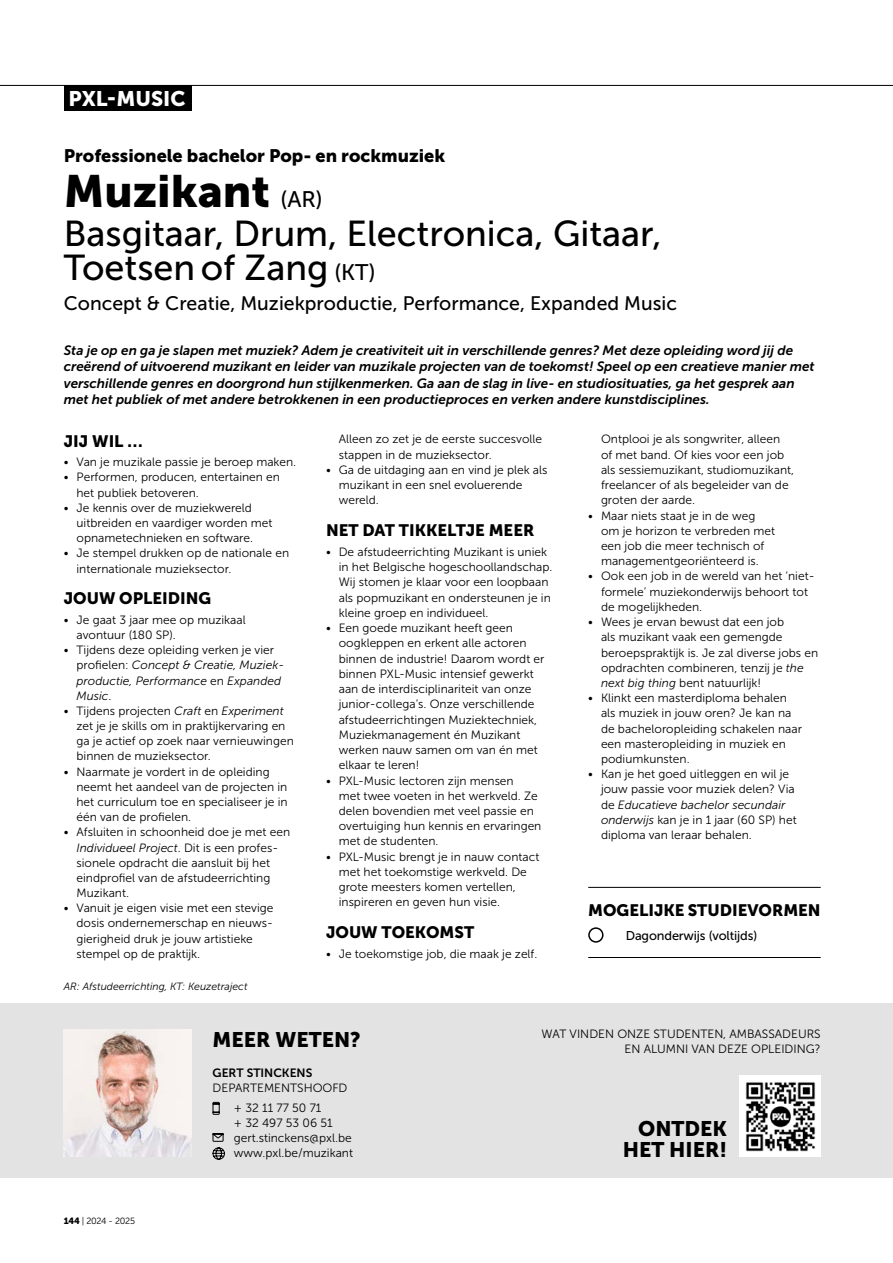
<style>
.page{position:relative;width:893px;height:1263px;background:#fff}
.page>*{position:absolute;margin:0;border:0;box-sizing:border-box;transform-origin:0 0}
.t1{font:45px "Museo Sans 900";color:#000}
.t2{font:36px/34.5px "Museo Sans 500";color:#000}
.t3{font:21px/21px "Museo Sans 900";color:#000;text-align:right}
.t4{font:21px "Museo Sans 900";color:#fff}
.t5{font:19.5px "Museo Sans 500";color:#000}
.t6{font:18px "Museo Sans 900";color:#000}
.t7{font:16.5px "Museo Sans 900";color:#000}
.t8{font:italic 13.5px/16.5px "Museo Sans 700";color:#000}
.t9{font:12.75px "Museo Sans 500";letter-spacing:-.01em;color:#000}
.t10{font:12px/15.1px "Museo Sans 300";color:#000}
.t11{font:italic 12px/15.1px "Museo Sans 300";color:#000}
.t12{font:12px "Museo Sans 700";color:#000}
.t13{font:italic 10.5px "Museo Sans 300";color:#000}
.t14{font:9px "Museo Sans 300";letter-spacing:-.025em;color:#000}
.s1{font-family:"Museo Sans 500";font-size:22.5px}
.s2{font-size:22.5px}
.s3{font-style:normal}
.s4{font-style:italic}
.s5{font-family:"Museo Sans 900"}
</style>
<div class="page">
<div style="left:0;top:1003px;width:893px;height:175px;background:#e3e3e3"></div>
<hr style="left:588px;top:887px;width:233px;height:1px;background:#000">
<div style="left:588px;top:927px;width:15px;height:16px;border:2px solid #000;border-radius:50%"></div>
<hr style="left:588px;top:957px;width:233px;height:1px;background:#000">
<div style="left:64px;top:85px;width:127px;height:26px;background:#000"></div>
<img style="left:740px;top:1076px;width:81px;height:81px">
<svg style="left:212px;top:1101px;width:8px;height:14px"></svg>
<svg style="left:212px;top:1133px;width:13px;height:27px"></svg>
<img style="left:64px;top:1029px;width:127px;height:128px">
<hr style="left:0;top:85px;width:893px;height:1px;background:#000">
<h3 class="t4" style="left:69px;top:86px;width:119px">PXL-MUSIC</h3>
<h3 class="t6" style="left:64px;top:146px;width:383px">Professionele bachelor Pop- en rockmuziek</h3>
<h1 class="t1" style="left:64px;top:166px;width:260px">Muzikant <span class="s1">(AR)</span></h1>
<h2 class="t2" style="left:64px;top:216px;width:599px">Basgitaar, Drum, Electronica, Gitaar,<br>Toetsen of Zang <span class="s2">(KT)</span></h2>
<h3 class="t5" style="left:64px;top:293px;width:615px">Concept &amp; Creatie, Muziekproductie, Performance, Expanded Music</h3>
<p class="t8" style="left:64px;top:342px;width:752px">Sta je op en ga je slapen met muziek? Adem je creativiteit uit in verschillende genres? Met deze opleiding word jij de creërend of uitvoerend muzikant en leider van muzikale projecten van de toekomst! Speel op een creatieve manier met verschillende genres en doorgrond hun stijlkenmerken. Ga aan de slag in live- en studiosituaties, ga het gesprek aan met het publiek of met andere betrokkenen in een productieproces en verken andere kunstdisciplines.</p>
<h3 class="t7" style="left:64px;top:432px;width:80px">JIJ WIL …</h3>
<p class="t10" style="left:64px;top:455px;width:232px">• Van je muzikale passie je beroep maken.</p>
<p class="t10" style="left:77px;top:470px;width:205px;text-indent:-13px">• Performen, producen, entertainen en het publiek betoveren.</p>
<p class="t10" style="left:77px;top:500px;width:198px;text-indent:-13px">• Je kennis over de muziekwereld uitbreiden en vaardiger worden met opnametechnieken en software.</p>
<p class="t10" style="left:77px;top:546px;width:214px;text-indent:-13px">• Je stempel drukken op de nationale en internationale muzieksector.</p>
<h3 class="t7" style="left:64px;top:589px;width:149px">JOUW OPLEIDING</h3>
<p class="t10" style="left:77px;top:612px;width:171px;text-indent:-13px">• Je gaat 3 jaar mee op muzikaal avontuur (180 SP).</p>
<p class="t11" style="left:77px;top:643px;width:209px;text-indent:-13px"><span class="s3">• Tijdens deze opleiding verken je vier profielen:</span> Concept &amp; Creatie, Muziek&shy;productie, Performance <span class="s3">en</span> Expanded<br>Music<span class="s3">.</span></p>
<p class="t10" style="left:77px;top:703px;width:219px;text-indent:-13px">• Tijdens projecten <span class="s4">Craft</span> en <span class="s4">Experiment </span>zet je je skills om in praktijkervaring en ga je actief op zoek naar vernieuwingen binnen de muzieksector.</p>
<p class="t10" style="left:77px;top:764px;width:213px;text-indent:-13px">• Naarmate je vordert in de opleiding neemt het aandeel van de projecten in het curriculum toe en specialiseer je in één van de profielen.</p>
<p class="t10" style="left:77px;top:825px;width:215px;text-indent:-13px">• Afsluiten in schoonheid doe je met een <span class="s4">Individueel Project</span>. Dit is een profes&shy;sionele opdracht die aansluit bij het eindprofiel van de afstudeerrichting Muzikant.</p>
<p class="t10" style="left:77px;top:901px;width:198px;text-indent:-13px">• Vanuit je eigen visie met een stevige dosis ondernemerschap en nieuws&shy;gierigheid druk je jouw artistieke stempel op de praktijk.</p>
<p class="t13" style="left:64px;top:981px;width:185px">AR: Afstudeerrichting, KT: Keuzetraject</p>
<p class="t10" style="left:339px;top:432px;width:205px">Alleen zo zet je de eerste succesvolle stappen in de muzieksector.</p>
<p class="t10" style="left:339px;top:462px;width:210px;text-indent:-13px">• Ga de uitdaging aan en vind je plek als muzikant in een snel evoluerende wereld.</p>
<h3 class="t7" style="left:326px;top:521px;width:210px">NET DAT TIKKELTJE MEER</h3>
<p class="t10" style="left:339px;top:544px;width:214px;text-indent:-13px">• De afstudeerrichting Muzikant is uniek in het Belgische hogeschoollandschap.<br>Wij stomen je klaar voor een loopbaan als popmuzikant en ondersteunen je in kleine groep en individueel.</p>
<p class="t10" style="left:339px;top:620px;width:207px;text-indent:-13px">• Een goede muzikant heeft geen oogkleppen en erkent alle actoren binnen de industrie! Daarom wordt er binnen PXL-Music intensief gewerkt aan de interdisciplinariteit van onze junior-collega’s. Onze verschillende afstudeerrichtingen Muziektechniek, Muziekmanagement én Muzikant werken nauw samen om van én met elkaar te leren!</p>
<p class="t10" style="left:339px;top:773px;width:204px;text-indent:-13px">• PXL-Music lectoren zijn mensen<br>met twee voeten in het werkveld. Ze delen bovendien met veel passie en overtuiging hun kennis en ervaringen met de studenten.</p>
<p class="t10" style="left:339px;top:849px;width:202px;text-indent:-13px">• PXL-Music brengt je in nauw contact met het toekomstige werkveld. De grote meesters komen vertellen, inspireren en geven hun visie.</p>
<h3 class="t7" style="left:326px;top:923px;width:150px">JOUW TOEKOMST</h3>
<p class="t10" style="left:326px;top:946px;width:211px">• Je toekomstige job, die maak je zelf.</p>
<p class="t10" style="left:601px;top:432px;width:195px">Ontplooi je als songwriter, alleen of met band. Of kies voor een job als sessiemuzikant, studiomuzikant, freelancer of als begeleider van de groten der aarde.</p>
<p class="t10" style="left:601px;top:508px;width:176px;text-indent:-13px">• Maar niets staat je in de weg om je horizon te verbreden met een job die meer technisch of managementgeoriënteerd is.</p>
<p class="t10" style="left:601px;top:569px;width:215px;text-indent:-13px">• Ook een job in de wereld van het ‘niet&shy;formele’ muziekonderwijs behoort tot de mogelijkheden.</p>
<p class="t10" style="left:601px;top:614px;width:219px;text-indent:-13px">• Wees je ervan bewust dat een job<br>als muzikant vaak een gemengde beroepspraktijk is. Je zal diverse jobs en opdrachten combineren, tenzij je <span class="s4">the next big thing</span> bent natuurlijk!</p>
<p class="t10" style="left:601px;top:690px;width:202px;text-indent:-13px">• Klinkt een masterdiploma behalen als muziek in jouw oren? Je kan na de bacheloropleiding schakelen naar een masteropleiding in muziek en podiumkunsten.</p>
<p class="t10" style="left:601px;top:767px;width:197px;text-indent:-13px">• Kan je het goed uitleggen en wil je jouw passie voor muziek delen? Via de <span class="s4">Educatieve bachelor secundair onderwijs</span> kan je in 1 jaar (60 SP) het diploma van leraar behalen.</p>
<h3 class="t7" style="left:588px;top:901px;width:234px">MOGELIJKE STUDIEVORMEN</h3>
<p class="t9" style="left:626px;top:928px;width:133px">Dagonderwijs (voltijds)</p>
<p class="t14" style="left:64px;top:1216px;width:73px"><span class="s5">144</span> | 2024 - 2025</p>
<h3 class="t3" style="left:213px;top:1029px;width:150px">MEER WETEN?</h3>
<p class="t12" style="left:213px;top:1066px;width:101px">GERT STINCKENS</p>
<p class="t10" style="left:213px;top:1079px;width:136px;line-height:19.2px;text-align:center">DEPARTEMENTSHOOFD + 32 11 77 50 71</p>
<p class="t10" style="left:234px;top:1115px;width:121px">+ 32 497 53 06 51 gert.stinckens@pxl. be www. pxl. be/muzikant</p>
<p class="t10" style="left:542px;top:1026px;width:281px;text-align:right">WAT VINDEN ONZE STUDENTEN, AMBASSADEURS<br>EN ALUMNI VAN DEZE OPLEIDING?</p>
<h3 class="t3" style="left:623px;top:1117px;width:106px">ONTDEK<br>HET HIER!</h3>
</div>
